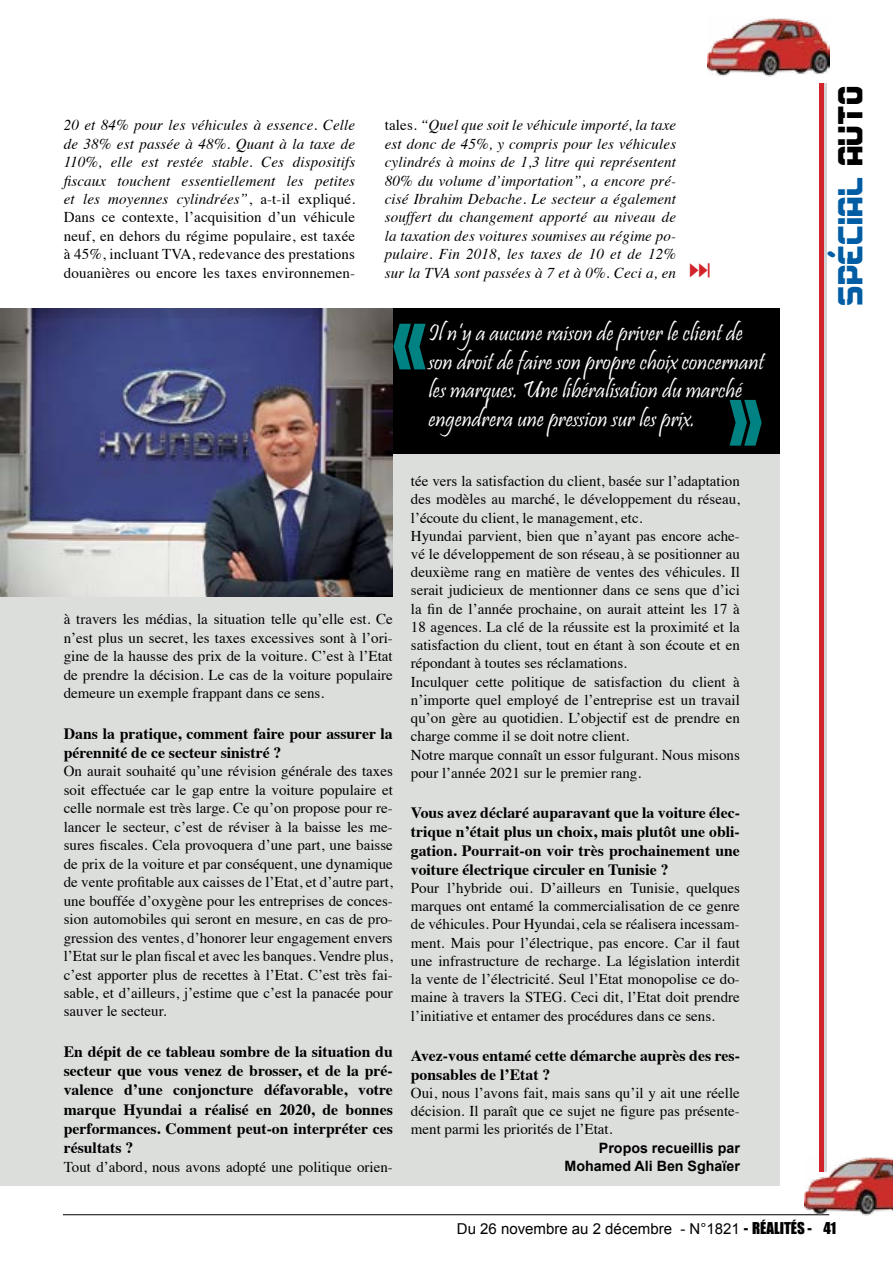
<style>
.page{position:relative;width:893px;height:1263px;background:#fff}
.page>*{position:absolute;margin:0;border:0;box-sizing:border-box;transform-origin:0 0}
.t1{font:900 85.5px "Benton Sans Extra Comp";color:#008283}
.t2{font:36px "Soldier Laser Condensed";color:#005da4}
.t3{font:24px/28.5px "Pristina";color:#fff}
.t4{font:700 15.75px/19.2px "Times";color:#000}
.t5{font:15px/18.5px "Times";color:#000;text-align:justify}
.t6{font:italic 15px/18.5px "Times";letter-spacing:.01em;color:#000;text-align:justify}
.t7{font:15px "Arial";color:#000}
.t8{font:700 14.25px/18.3px "Arial";color:#000;text-align:right}
.s1{font-style:italic}
.s2{font-style:normal}
.s3{color:#000}
.s4{font-family:"Impact"}
</style>
<div class="page">
<hr style="left:63px;top:1214px;width:766px;height:1px;background:#000">
<img style="left:805px;top:1157px;width:87px;height:59px">
<img style="left:708px;top:18px;width:121px;height:59px">
<div style="left:822px;top:83px;width:5px;height:1088px;background:#d1d3d4"></div>
<div style="left:819px;top:83px;width:5px;height:1088px;background:#d2232a"></div>
<div style="left:0;top:442px;width:780px;height:744px;background:#dcdedc"></div>
<div style="left:0;top:308px;width:780px;height:146px;background:#000"></div>
<img style="left:0;top:308px;width:393px;height:288px">
<p class="t5" style="left:64px;top:117px;width:293px"><span class="s1">20 et 84% pour les véhicules à essence. Celle de 38% est passée à 48%. Quant à la taxe de 110%, elle est restée stable. Ces dispositifs fiscaux touchent essentiellement les petites et les moyennes cylindrées”</span>, a-t-il expliqué.<br>Dans ce contexte, l’acquisition d’un véhicule neuf, en dehors du régime populaire, est taxée à 45%, incluant TVA, redevance des prestations douanières ou encore les taxes environnemen-</p>
<p class="t6" style="left:385px;top:117px;width:293px"><span class="s2">tales.</span> “Quel que soit le véhicule importé, la taxe est donc de 45%, y compris pour les véhicules cylindrés à moins de 1,3 litre qui représentent 80% du volume d’importation”, a encore pré&shy;cisé Ibrahim Debache. Le secteur a également souffert du changement apporté au niveau de la taxation des voitures soumises au régime po&shy;pulaire. Fin 2018, les taxes de 10 et de 12% sur la TVA sont passées à 7 et à 0%. Ceci a, en</p>
<h1 class="t1" style="left:393px;top:289px;width:35px">«</h1>
<h3 class="t3" style="left:428px;top:322px;width:337px">Il n’y a aucune raison de priver le client de son droit de faire son propre choix concernant les marques. Une libéralisation du marché engendrera une pression sur les prix.</h3>
<p class="t5" style="left:64px;top:611px;width:331px">à travers les médias, la situation telle qu’elle est. Ce n’est plus un secret, les taxes excessives sont à l’ori&shy;gine de la hausse des prix de la voiture. C’est à l’Etat de prendre la décision. Le cas de la voiture populaire demeure un exemple frappant dans ce sens.</p>
<p class="t4" style="left:64px;top:725px;width:331px">Dans la pratique, comment faire pour assurer la pérennité de ce secteur sinistré ?</p>
<p class="t5" style="left:64px;top:763px;width:331px">On aurait souhaité qu’une révision générale des taxes soit effectuée car le gap entre la voiture populaire et celle normale est très large. Ce qu’on propose pour re&shy;lancer le secteur, c’est de réviser à la baisse les me&shy;sures fiscales. Cela provoquera d’une part, une baisse de prix de la voiture et par conséquent, une dynamique de vente profitable aux caisses de l’Etat, et d’autre part, une bouffée d’oxygène pour les entreprises de conces&shy;sion automobiles qui seront en mesure, en cas de pro&shy;gression des ventes, d’honorer leur engagement envers l’Etat sur le plan fiscal et avec les banques. Vendre plus, c’est apporter plus de recettes à l’Etat. C’est très fai&shy;sable, et d’ailleurs, j’estime que c’est la panacée pour sauver le secteur.</p>
<p class="t4" style="left:64px;top:1043px;width:331px;text-align:justify">En dépit de ce tableau sombre de la situation du secteur que vous venez de brosser, et de la pré&shy;valence d’une conjoncture défavorable, votre marque Hyundai a réalisé en 2020, de bonnes performances. Comment peut-on interpréter ces résultats ?</p>
<p class="t5" style="left:64px;top:1158px;width:331px">Tout d’abord, nous avons adopté une politique orien-</p>
<p class="t5" style="left:411px;top:473px;width:331px;text-align:left">tée vers la satisfaction du client, basée sur l’adaptation des modèles au marché, le développement du réseau, l’écoute du client, le management, etc.<br>Hyundai parvient, bien que n’ayant pas encore ache&shy;vé le développement de son réseau, à se positionner au deuxième rang en matière de ventes des véhicules. Il serait judicieux de mentionner dans ce sens que d’ici la fin de l’année prochaine, on aurait atteint les 17 à 18 agences. La clé de la réussite est la proximité et la satisfaction du client, tout en étant à son écoute et en répondant à toutes ses réclamations.<br>Inculquer cette politique de satisfaction du client à n’importe quel employé de l’entreprise est un travail qu’on gère au quotidien. L’objectif est de prendre en charge comme il se doit notre client.<br>Notre marque connaît un essor fulgurant. Nous misons pour l’année 2021 sur le premier rang.</p>
<p class="t4" style="left:411px;top:804px;width:331px;text-align:justify">Vous avez déclaré auparavant que la voiture élec&shy;trique n’était plus un choix, mais plutôt une obli&shy;gation. Pourrait-on voir très prochainement une voiture électrique circuler en Tunisie ?</p>
<p class="t5" style="left:411px;top:880px;width:331px">Pour l’hybride oui. D’ailleurs en Tunisie, quelques marques ont entamé la commercialisation de ce genre de véhicules. Pour Hyundai, cela se réalisera incessam&shy;ment. Mais pour l’électrique, pas encore. Car il faut une infrastructure de recharge. La législation interdit la vente de l’électricité. Seul l’Etat monopolise ce do&shy;maine à travers la STEG. Ceci dit, l’Etat doit prendre l’initiative et entamer des procédures dans ce sens.</p>
<p class="t4" style="left:411px;top:1047px;width:331px">Avez-vous entamé cette démarche auprès des res&shy;ponsables de l’Etat ?</p>
<p class="t5" style="left:411px;top:1085px;width:331px">Oui, nous l’avons fait, mais sans qu’il y ait une réelle décision. Il paraît que ce sujet ne figure pas présente&shy;ment parmi les priorités de l’Etat.</p>
<p class="t8" style="left:565px;top:1138px;width:177px">Propos recueillis par<br>Mohamed Ali Ben Sghaïer</p>
<h2 class="t2" style="left:828px;top:306px;width:222px;rotate:-90deg">Spécial <span class="s3">Auto</span></h2>
<p class="t7" style="left:457px;top:1220px;width:381px">Du 26 novembre au 2 décembre - N°1821 <span class="s4">- RÉALITÉS - 41</span></p>
</div>
